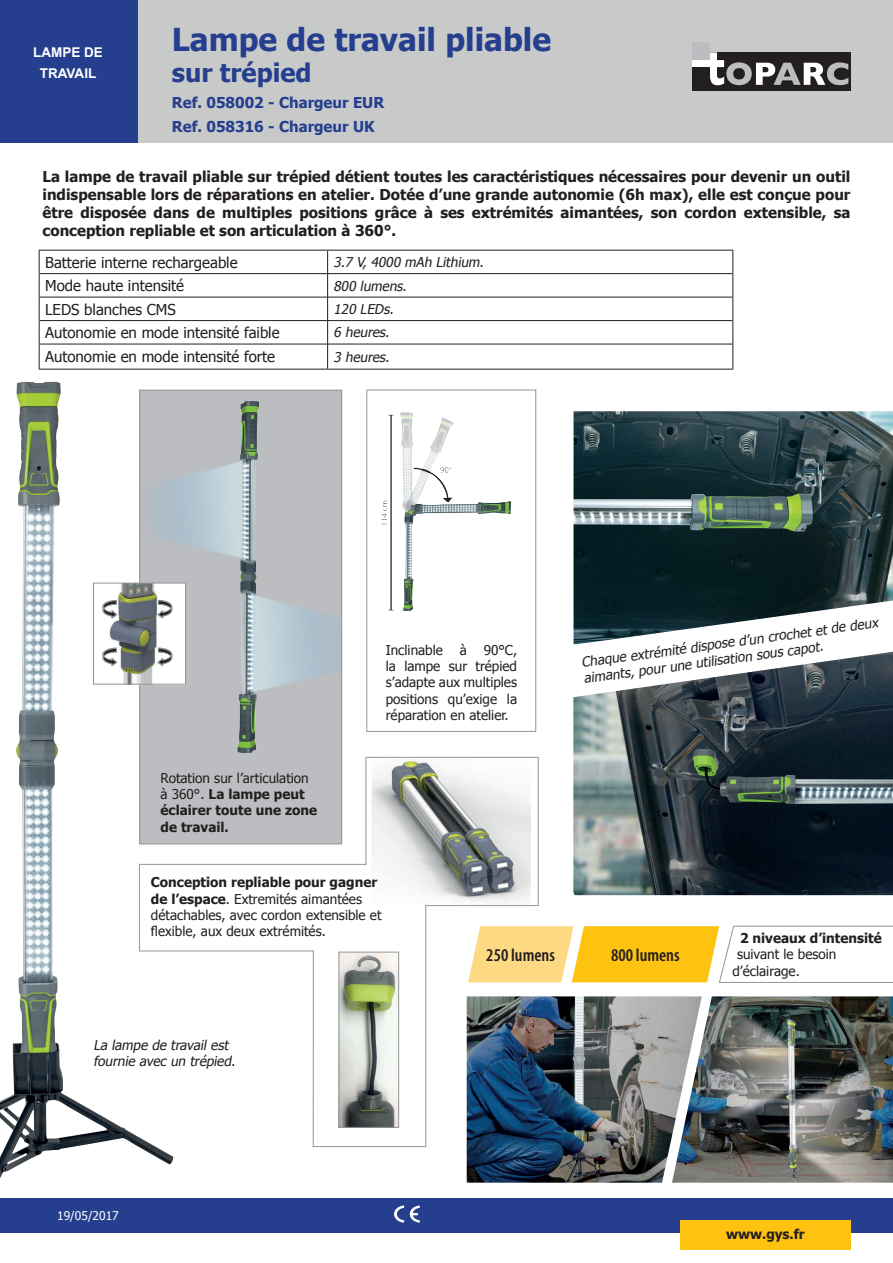
<style>
.page{position:relative;width:893px;height:1263px;background:#fff}
.page>*{position:absolute;margin:0;border:0;box-sizing:border-box;transform-origin:0 0}
.t1{font:700 31.5px "Tahoma";color:#253f8e}
.t2{font:700 25.5px "Tahoma";color:#253f8e}
.t3{font:600 condensed 18px "Myriad Pro";color:#231f20}
.t4{font:700 15px/18px "Tahoma";color:#231f20;text-align:justify}
.t5{font:15px "Tahoma";color:#231f20}
.t6{font:700 15px "Tahoma";color:#253f8e}
.t7{font:13.5px/16.2px "Tahoma";color:#231f20}
.t8{font:italic 13.5px/16.2px "Tahoma";color:#231f20}
.t9{font:700 13.5px/16.2px "Tahoma";color:#231f20}
.t10{font:700 13.5px/21px "Arial";color:#fff;text-align:center}
.t11{font:12px "Tahoma";color:#fff}
.s1{font-weight:400}
.s2{font-weight:700}
</style>
<div class="page">
<div style="left:137px;top:0;width:756px;height:142px;background:#c8c9c9"></div>
<div style="left:0;top:1198px;width:893px;height:34px;background:#253f8e"></div>
<div style="left:0;top:0;width:137px;height:142px;background:#253f8e"></div>
<div style="left:680px;top:1220px;width:170px;height:30px;background:#fec210"></div>
<svg style="left:394px;top:1205px;width:10px;height:17px"></svg>
<svg style="left:410px;top:1205px;width:10px;height:17px"></svg>
<div style="left:692px;top:52px;width:159px;height:39px;background:#231f20"></div>
<svg style="left:710px;top:52px;width:138px;height:33px"></svg>
<div style="left:692px;top:49px;width:18px;height:18px;background:#fff"></div>
<div style="left:692px;top:43px;width:18px;height:17px;background:#bcbdc0"></div>
<hr style="left:40px;top:273px;width:288px;height:1px;background:#231f20">
<hr style="left:328px;top:273px;width:404px;height:1px;background:#231f20">
<hr style="left:40px;top:297px;width:288px;height:1px;background:#231f20">
<hr style="left:328px;top:297px;width:404px;height:1px;background:#231f20">
<hr style="left:40px;top:320px;width:288px;height:1px;background:#231f20">
<hr style="left:328px;top:320px;width:404px;height:1px;background:#231f20">
<hr style="left:40px;top:344px;width:288px;height:1px;background:#231f20">
<hr style="left:328px;top:344px;width:404px;height:1px;background:#231f20">
<svg style="left:327px;top:251px;width:1px;height:118px"></svg>
<hr style="left:39px;top:250px;width:289px;height:1px;background:#231f20">
<hr style="left:328px;top:250px;width:405px;height:1px;background:#231f20">
<svg style="left:39px;top:251px;width:1px;height:118px"></svg>
<svg style="left:732px;top:251px;width:1px;height:118px"></svg>
<hr style="left:39px;top:369px;width:289px;height:1px;background:#231f20">
<hr style="left:328px;top:369px;width:405px;height:1px;background:#231f20">
<img style="left:174px;top:392px;width:166px;height:365px">
<img style="left:174px;top:585px;width:10px;height:97px">
<div style="left:93px;top:583px;width:93px;height:101px;border:1px solid #939598"></div>
<svg style="left:174px;top:757px;width:364px;height:390px"></svg>
<img style="left:467px;top:996px;width:205px;height:187px">
<img style="left:573px;top:652px;width:320px;height:243px">
<img style="left:573px;top:411px;width:320px;height:233px">
<img style="left:672px;top:996px;width:221px;height:187px">
<svg style="left:468px;top:926px;width:425px;height:56px"></svg>
<img style="left:0;top:383px;width:174px;height:795px">
<img style="left:383px;top:412px;width:128px;height:199px">
<div style="left:367px;top:390px;width:169px;height:341px;border:1px solid #939598"></div>
<img style="left:341px;top:954px;width:56px;height:171px">
<div style="left:339px;top:952px;width:60px;height:175px;border:1px solid #939598"></div>
<p class="t10" style="left:33px;top:42px;width:71px">LAMPE DE<br>TRAVAIL</p>
<h1 class="t1" style="left:172px;top:18px;width:381px">Lampe de travail pliable</h1>
<h2 class="t2" style="left:172px;top:55px;width:141px">sur trépied</h2>
<p class="t6" style="left:172px;top:92px;width:214px">Ref. 058002 - Chargeur EUR</p>
<p class="t6" style="left:172px;top:116px;width:204px">Ref. 058316 - Chargeur UK</p>
<p class="t4" style="left:43px;top:166px;width:809px">La lampe de travail pliable sur trépied détient toutes les caractéristiques nécessaires pour devenir un outil indispensable lors de réparations en atelier. Dotée d’une grande autonomie (6h max), elle est conçue pour être disposée dans de multiples positions grâce à ses extrémités aimantées, son cordon extensible, sa conception repliable et son articulation à 360°.</p>
<p class="t5" style="left:45px;top:252px;width:194px">Batterie interne rechargeable</p>
<p class="t8" style="left:334px;top:253px;width:155px">3.7 V, 4000 mAh Lithium.</p>
<p class="t5" style="left:45px;top:276px;width:140px">Mode haute intensité</p>
<p class="t8" style="left:334px;top:277px;width:78px">800 lumens.</p>
<p class="t5" style="left:45px;top:299px;width:132px">LEDS blanches CMS</p>
<p class="t8" style="left:334px;top:300px;width:64px">120 LEDs.</p>
<p class="t5" style="left:45px;top:322px;width:236px">Autonomie en mode intensité faible</p>
<p class="t8" style="left:334px;top:324px;width:60px">6 heures.</p>
<p class="t5" style="left:45px;top:347px;width:232px">Autonomie en mode intensité forte</p>
<p class="t8" style="left:334px;top:348px;width:60px">3 heures.</p>
<p class="t9" style="left:161px;top:769px;width:158px"><span class="s1">Rotation sur l’articulation à 360°.</span> La lampe peut éclairer toute une zone de travail.</p>
<p class="t7" style="left:386px;top:641px;width:83px">Inclinable à</p>
<p class="t7" style="left:386px;top:641px;width:133px;text-align:justify;text-indent:98px">90°C, la lampe sur trépied s’adapte aux multiples positions qu’exige la réparation en atelier.</p>
<p class="t8" style="left:580px;top:654px;width:301px;rotate:-8deg">Chaque extrémité dispose d’un crochet et de deux aimants, pour une utilisation sous capot.</p>
<p class="t7" style="left:151px;top:874px;width:232px"><span class="s2">Conception repliable pour gagner de l’espace</span>. Extremités aimantées détachables, avec cordon extensible et flexible, aux deux extrémités.</p>
<p class="t8" style="left:93px;top:1036px;width:146px">La lampe de travail est fournie avec un trépied.</p>
<p class="t11" style="left:57px;top:1207px;width:63px">19/05/2017</p>
<p class="t3" style="left:486px;top:944px;width:70px">250 lumens</p>
<p class="t3" style="left:611px;top:944px;width:70px">800 lumens</p>
<p class="t9" style="left:740px;top:929px;width:143px">2 niveaux d’intensité</p>
<p class="t7" style="left:732px;top:946px;width:105px;text-indent:5px">suivant le besoin d’éclairage.</p>
<p class="t9" style="left:726px;top:1226px;width:80px">www.gys.fr</p>
</div>
